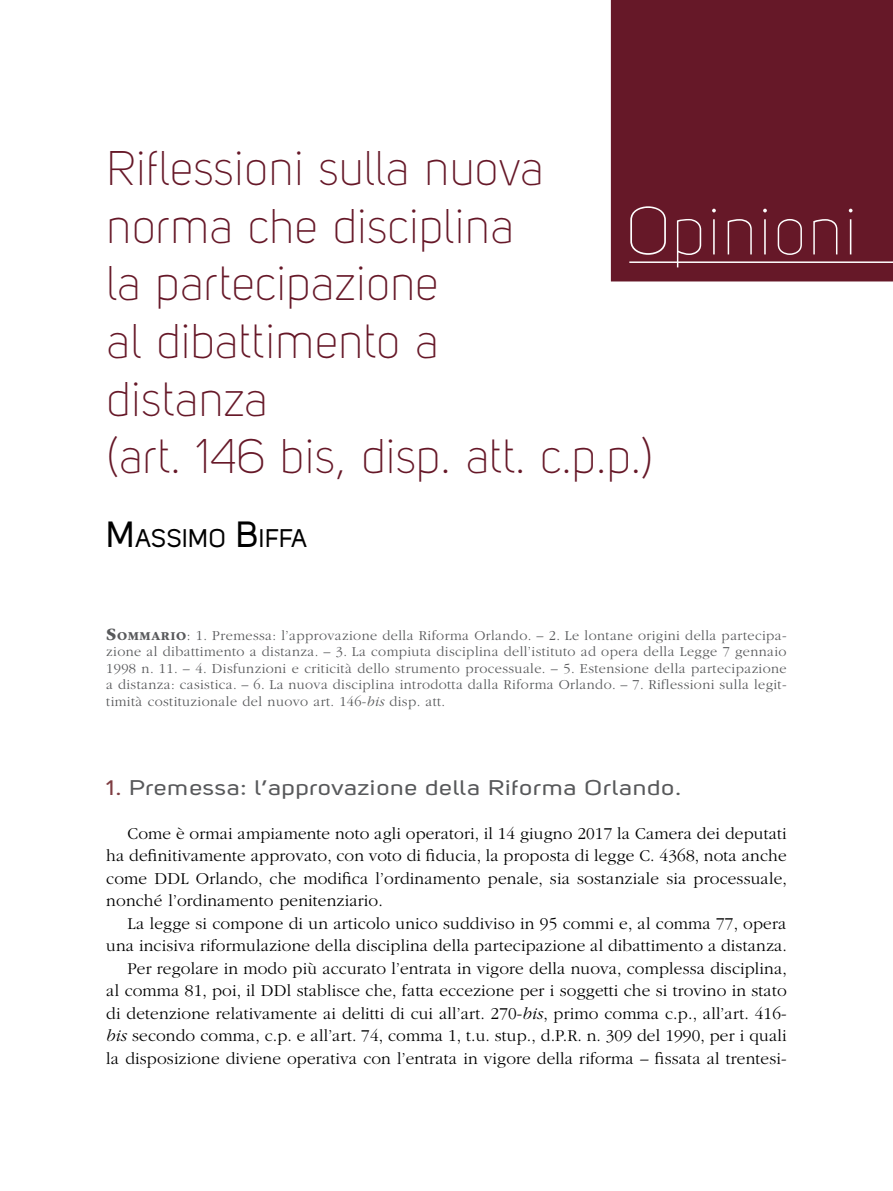
<style>
.page{position:relative;width:893px;height:1191px;background:#fff}
.page>*{position:absolute;margin:0;border:0;box-sizing:border-box;transform-origin:0 0}
.t1{font:67.5px "Uni Sans Thin";letter-spacing:.01em;color:#fff}
.t2{font:48px/57.6px "Uni Sans Light";color:#661828}
.t3{font:25.2px "Uni Sans Regular";letter-spacing:.015em;color:#000}
.t4{font:21px "Uni Sans Regular";letter-spacing:.02em;color:#58595b;scale:1.25 1}
.t5{font:300 17.25px/22.5px "ITC Garamond Std";letter-spacing:.01em;color:#000;text-align:justify}
.t6{font:300 14.25px/16.5px "ITC Garamond Std";letter-spacing:.03em;color:#58595b;text-align:justify}
.s1{font-size:36px}
.s2{font-weight:700;font-size:18px}
.s3{font-weight:700;font-size:12.6px}
.s4{font-style:italic}
.s5{color:#7e3d42}
</style>
<div class="page">
<div style="left:611px;top:0;width:282px;height:281px;background:#661828"></div>
<hr style="left:629px;top:261px;width:264px;height:2px;background:#fff">
<h2 class="t2" style="left:106px;top:140px;width:549px">Riflessioni sulla nuova norma che disciplina<br>la partecipazione<br>al dibattimento a<br>distanza<br>(art. 146 bis, disp. att. c.p.p.)</h2>
<h3 class="t3" style="left:106px;top:523px;width:202px"><span class="s1">M</span>ASSIMO <span class="s1">B</span>IFFA</h3>
<h1 class="t1" style="left:625px;top:194px;width:234px">Opinioni</h1>
<p class="t6" style="left:106px;top:627px;width:682px"><span class="s2">S</span><span class="s3">OMMARIO</span>: 1. Premessa: l’approvazione della Riforma Orlando. – 2. Le lontane origini della partecipa&shy;zione al dibattimento a distanza. – 3. La compiuta disciplina dell’istituto ad opera della Legge 7 gennaio 1998 n. 11. – 4. Disfunzioni e criticità dello strumento processuale. – 5. Estensione della partecipazione a distanza: casistica. – 6. La nuova disciplina introdotta dalla Riforma Orlando. – 7. Riflessioni sulla legit&shy;timità costituzionale del nuovo art. 146-<span class="s4">bis</span> disp. att.</p>
<p class="t4" style="left:106px;top:775px;width:461px"><span class="s5">1.</span> Premessa: l’approvazione della Riforma Orlando.</p>
<p class="t5" style="left:106px;top:822px;width:682px;text-indent:21px">Come è ormai ampiamente noto agli operatori, il 14 giugno 2017 la Camera dei deputati ha definitivamente approvato, con voto di fiducia, la proposta di legge C. 4368, nota anche come DDL Orlando, che modifica l’ordinamento penale, sia sostanziale sia processuale, nonché l’ordinamento penitenziario.</p>
<p class="t5" style="left:106px;top:912px;width:682px;text-align:right">La legge si compone di un articolo unico suddiviso in 95 commi e, al comma 77, opera una incisiva riformulazione della disciplina della partecipazione al dibattimento a distanza.<br>Per regolare in modo più accurato l’entrata in vigore della nuova, complessa disciplina,<br>al comma 81, poi, il DDl stablisce che, fatta eccezione per i soggetti che si trovino in stato di detenzione relativamente ai delitti di cui all’art. 270-<span class="s4">bis</span>, primo comma c.p., all’art. 416- <span class="s4">bis</span> secondo comma, c.p. e all’art. 74, comma 1, t.u. stup., d.P.R. n. 309 del 1990, per i quali la disposizione diviene operativa con l’entrata in vigore della riforma – fissata al trentesi-</p>
</div>
